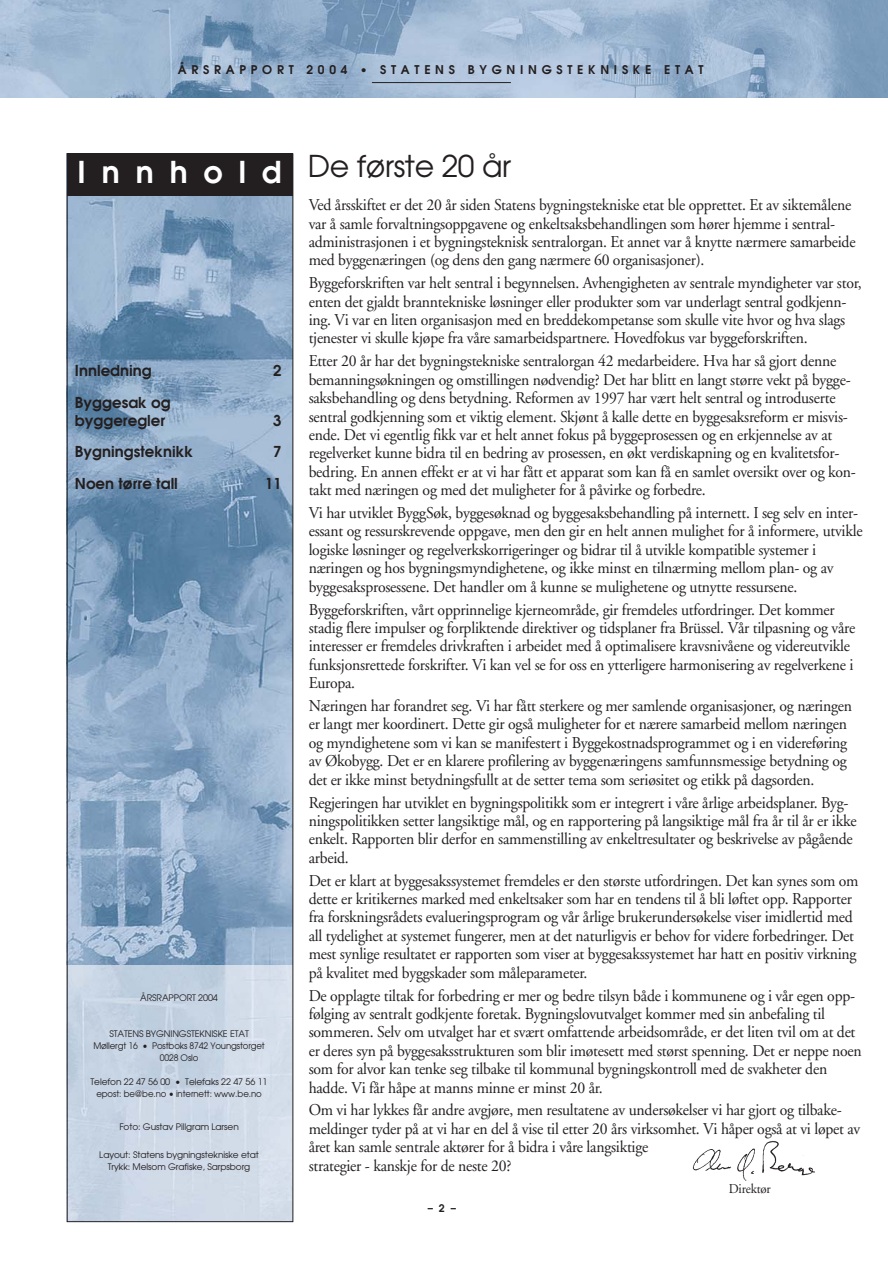
<style>
.page{position:relative;width:888px;height:1263px;background:#fff}
.page>*{position:absolute;margin:0;border:0;box-sizing:border-box;transform-origin:0 0}
.t1{font:30px "Avant Garde";letter-spacing:-.015em;color:#231f20}
.t2{font:600 30px "Avant Garde";letter-spacing:.53em;color:#fff}
.t3{font:16.5px/18.5px "Adobe Garamond";letter-spacing:-.015em;color:#231f20;scale:.95 1}
.t4{font:600 15px/18px "Avant Garde";color:#231f20}
.t5{font:13.5px "Adobe Garamond";letter-spacing:-.015em;color:#231f20;scale:.95 1}
.t6{font:600 12px "Avant Garde";letter-spacing:.39em;color:#231f20}
.t7{font:600 10.5px "Avant Garde";color:#231f20}
.t8{font:9px/12px "Avant Garde";letter-spacing:-.01em;color:#231f20;text-align:center}
</style>
<div class="page">
<img style="left:0;top:0;width:887px;height:97px">
<hr style="left:372px;top:82px;width:138px;height:1px;background:#231f20">
<img style="left:69px;top:196px;width:222px;height:769px">
<img style="left:69px;top:965px;width:222px;height:255px">
<div style="left:67px;top:154px;width:225px;height:42px;background:#231f20"></div>
<img style="left:692px;top:1141px;width:123px;height:40px">
<p class="t6" style="left:178px;top:65px;width:527px">ÅRSRAPPORT 2004 • STATENS BYGNINGSTEKNISKE ETAT</p>
<h1 class="t2" style="left:77px;top:161px;width:205px">Innhold</h1>
<p class="t4" style="left:75px;top:363px;width:78px">Innledning</p>
<p class="t4" style="left:273px;top:363px;width:10px">2</p>
<p class="t4" style="left:75px;top:395px;width:97px">Byggesak og byggeregler</p>
<p class="t4" style="left:273px;top:413px;width:10px">3</p>
<p class="t4" style="left:75px;top:444px;width:120px">Bygningsteknikk</p>
<p class="t4" style="left:273px;top:444px;width:10px">7</p>
<p class="t4" style="left:75px;top:476px;width:104px">Noen tørre tall</p>
<p class="t4" style="left:264px;top:476px;width:18px">11</p>
<p class="t8" style="left:140px;top:992px;width:79px">ÅRSRAPPORT 2004</p>
<p class="t8" style="left:93px;top:1028px;width:173px">STATENS BYGNINGSTEKNISKE ETAT<br>Møllergt 16 • Postboks 8742 Youngstorget<br>0028 Oslo</p>
<p class="t8" style="left:91px;top:1076px;width:178px">Telefon 22 47 56 00 • Telefaks 22 47 56 11 epost: be@be.no • internett: www.be.no</p>
<p class="t8" style="left:119px;top:1121px;width:121px">Foto: Gustav Pillgram Larsen</p>
<p class="t8" style="left:99px;top:1150px;width:161px">Layout: Statens bygningstekniske etat<br>Trykk: Melsom Grafiske, Sarpsborg</p>
<h1 class="t1" style="left:308px;top:155px;width:205px">De første 20 år</h1>
<p class="t3" style="left:308px;top:197px;width:577px">Ved årsskiftet er det 20 år siden Statens bygningstekniske etat ble opprettet. Et av siktemålene var å samle forvaltningsoppgavene og enkeltsaksbehandlingen som hører hjemme i sentral&shy;administrasjonen i et bygningsteknisk sentralorgan. Et annet var å knytte nærmere samarbeide med byggenæringen (og dens den gang nærmere 60 organisasjoner).</p>
<p class="t3" style="left:308px;top:275px;width:583px">Byggeforskriften var helt sentral i begynnelsen. Avhengigheten av sentrale myndigheter var stor, enten det gjaldt branntekniske løsninger eller produkter som var underlagt sentral godkjenn&shy;ing. Vi var en liten organisasjon med en breddekompetanse som skulle vite hvor og hva slags tjenester vi skulle kjøpe fra våre samarbeidspartnere. Hovedfokus var byggeforskriften.</p>
<p class="t3" style="left:308px;top:353px;width:577px">Etter 20 år har det bygningstekniske sentralorgan 42 medarbeidere. Hva har så gjort denne bemanningsøkningen og omstillingen nødvendig? Det har blitt en langt større vekt på bygge&shy;saksbehandling og dens betydning. Reformen av 1997 har vært helt sentral og introduserte sentral godkjenning som et viktig element. Skjønt å kalle dette en byggesaksreform er misvis&shy;ende. Det vi egentlig fikk var et helt annet fokus på byggeprosessen og en erkjennelse av at regelverket kunne bidra til en bedring av prosessen, en økt verdiskapning og en kvalitetsfor&shy;bedring. En annen effekt er at vi har fått et apparat som kan få en samlet oversikt over og kon&shy;takt med næringen og med det muligheter for å påvirke og forbedre.</p>
<p class="t3" style="left:308px;top:505px;width:584px">Vi har utviklet ByggSøk, byggesøknad og byggesaksbehandling på internett. I seg selv en inter&shy;essant og ressurskrevende oppgave, men den gir en helt annen mulighet for å informere, utvikle logiske løsninger og regelverkskorrigeringer og bidrar til å utvikle kompatible systemer i næringen og hos bygningsmyndighetene, og ikke minst en tilnærming mellom plan- og av byggesaksprosessene. Det handler om å kunne se mulighetene og utnytte ressursene.</p>
<p class="t3" style="left:308px;top:602px;width:576px">Byggeforskriften, vårt opprinnelige kjerneområde, gir fremdeles utfordringer. Det kommer stadig flere impulser og forpliktende direktiver og tidsplaner fra Brüssel. Vår tilpasning og våre interesser er fremdeles drivkraften i arbeidet med å optimalisere kravsnivåene og videreutvikle funksjonsrettede forskrifter. Vi kan vel se for oss en ytterligere harmonisering av regelverkene i Europa.</p>
<p class="t3" style="left:308px;top:698px;width:573px">Næringen har forandret seg. Vi har fått sterkere og mer samlende organisasjoner, og næringen er langt mer koordinert. Dette gir også muligheter for et nærere samarbeid mellom næringen og myndighetene som vi kan se manifestert i Byggekostnadsprogrammet og i en videreføring av Økobygg. Det er en klarere profilering av byggenæringens samfunnsmessige betydning og det er ikke minst betydningsfullt at de setter tema som seriøsitet og etikk på dagsorden.</p>
<p class="t3" style="left:308px;top:795px;width:578px">Regjeringen har utviklet en bygningspolitikk som er integrert i våre årlige arbeidsplaner. Byg&shy;ningspolitikken setter langsiktige mål, og en rapportering på langsiktige mål fra år til år er ikke enkelt. Rapporten blir derfor en sammenstilling av enkeltresultater og beskrivelse av pågående arbeid.</p>
<p class="t3" style="left:308px;top:873px;width:580px">Det er klart at byggesakssystemet fremdeles er den største utfordringen. Det kan synes som om dette er kritikernes marked med enkeltsaker som har en tendens til å bli løftet opp. Rapporter fra forskningsrådets evalueringsprogram og vår årlige brukerundersøkelse viser imidlertid med all tydelighet at systemet fungerer, men at det naturligvis er behov for videre forbedringer. Det mest synlige resultatet er rapporten som viser at byggesakssystemet har hatt en positiv virkning på kvalitet med byggskader som måleparameter.</p>
<p class="t3" style="left:308px;top:988px;width:583px">De opplagte tiltak for forbedring er mer og bedre tilsyn både i kommunene og i vår egen opp&shy;følging av sentralt godkjente foretak. Bygningslovutvalget kommer med sin anbefaling til sommeren. Selv om utvalget har et svært omfattende arbeidsområde, er det liten tvil om at det er deres syn på byggesaksstrukturen som blir imøtesett med størst spenning. Det er neppe noen som for alvor kan tenke seg tilbake til kommunal bygningskontroll med de svakheter den hadde. Vi får håpe at manns minne er minst 20 år.</p>
<p class="t3" style="left:308px;top:1103px;width:582px">Om vi har lykkes får andre avgjøre, men resultatene av undersøkelser vi har gjort og tilbake&shy;meldinger tyder på at vi har en del å vise til etter 20 års virksomhet. Vi håper også at vi løpet av året kan samle sentrale aktører for å bidra i våre langsiktige<br>strategier - kanskje for de neste 20?</p>
<p class="t7" style="left:427px;top:1204px;width:30px">–2–</p>
<p class="t5" style="left:728px;top:1184px;width:46px">Direktør</p>
</div>
